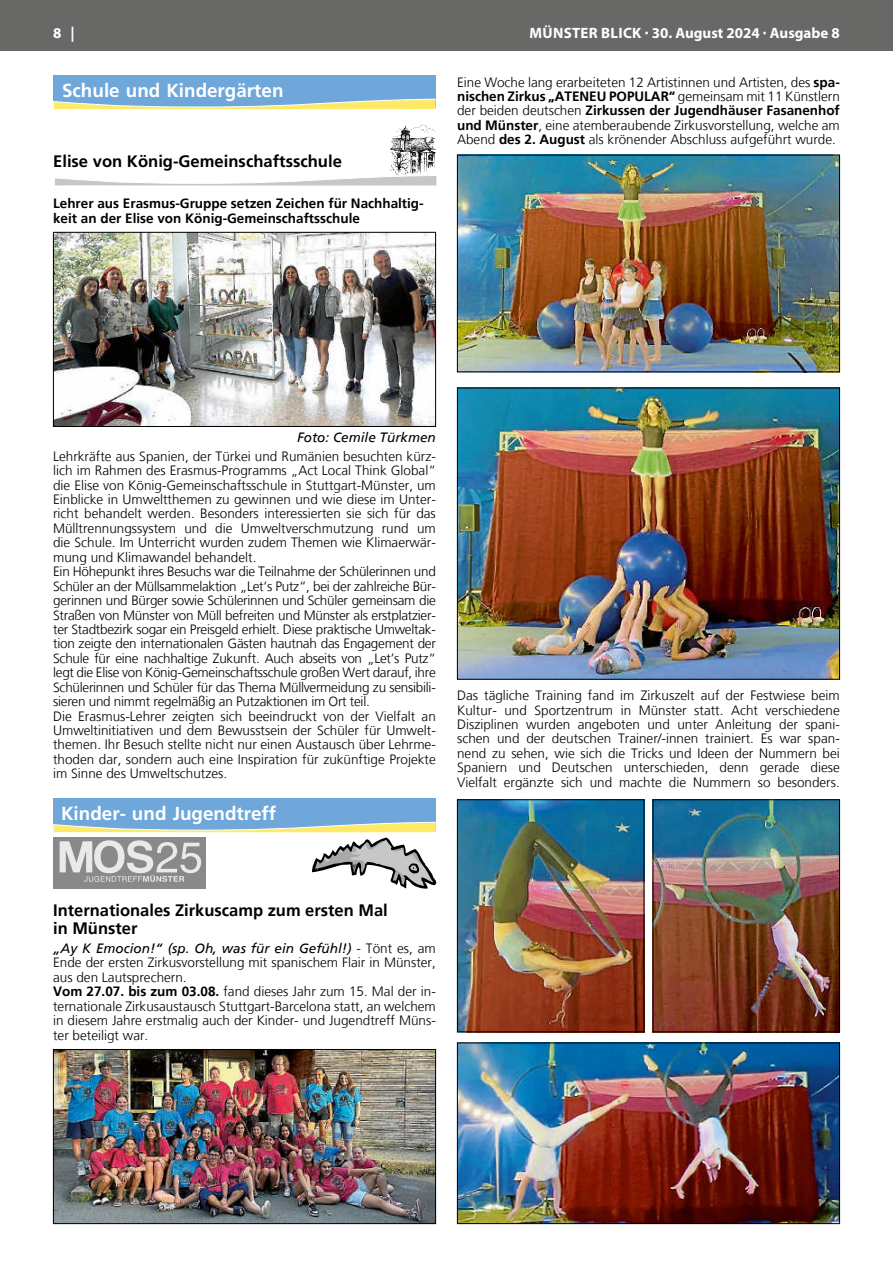
<style>
.page{position:relative;width:893px;height:1263px;background:#fff}
.page>*{position:absolute;margin:0;border:0;box-sizing:border-box;transform-origin:0 0}
.t1{font:700 18.9px "Frutiger";color:#fff}
.t2{font:700 16.65px "Frutiger";color:#000}
.t3{font:700 16.5px/18px "Frutiger";color:#000}
.t4{font:700 15px "Myriad Pro";color:#fff}
.t5{font:300 13.5px/14.4px "Frutiger";color:#000}
.t6{font:700 13.5px/14.4px "Frutiger";color:#000}
.t7{font:italic 13.5px "Frutiger";color:#000}
.s1{font-weight:700}
.s2{font-weight:400;font-style:italic}
</style>
<div class="page">
<div style="left:0;top:0;width:893px;height:51px;background:#686867"></div>
<div style="left:53px;top:75px;width:383px;height:33px;background:#6fa7da"></div>
<svg style="left:53px;top:99px;width:383px;height:11px"></svg>
<svg style="left:54px;top:125px;width:382px;height:61px"></svg>
<img style="left:55px;top:234px;width:379px;height:191px">
<div style="left:53px;top:232px;width:383px;height:195px;border:1px solid #000"></div>
<div style="left:54px;top:798px;width:382px;height:33px;background:#6fa7da"></div>
<svg style="left:54px;top:822px;width:382px;height:66px"></svg>
<img style="left:55px;top:1051px;width:379px;height:171px">
<div style="left:53px;top:1049px;width:383px;height:175px;border:1px solid #000"></div>
<img style="left:459px;top:157px;width:379px;height:213px">
<div style="left:457px;top:155px;width:383px;height:217px;border:1px solid #000"></div>
<img style="left:459px;top:390px;width:379px;height:287px">
<div style="left:457px;top:388px;width:383px;height:291px;border:1px solid #000"></div>
<img style="left:459px;top:801px;width:183px;height:229px">
<div style="left:457px;top:799px;width:187px;height:233px;border:1px solid #000"></div>
<img style="left:655px;top:801px;width:183px;height:229px">
<div style="left:653px;top:799px;width:187px;height:233px;border:1px solid #000"></div>
<img style="left:459px;top:1045px;width:379px;height:177px">
<div style="left:457px;top:1043px;width:383px;height:181px;border:1px solid #000"></div>
<p class="t4" style="left:53px;top:23px;width:23px">8 |</p>
<p class="t4" style="left:529px;top:23px;width:312px">MÜNSTER BLICK · 30. August 2024 · Ausgabe 8</p>
<h1 class="t1" style="left:62px;top:79px;width:223px">Schule und Kindergärten</h1>
<p class="t2" style="left:53px;top:152px;width:290px">Elise von König-Gemeinschaftsschule</p>
<p class="t6" style="left:53px;top:196px;width:372px">Lehrer aus Erasmus-Gruppe setzen Zeichen für Nachhaltig&shy;keit an der Elise von König-Gemeinschaftsschule</p>
<p class="t5" style="left:457px;top:75px;width:384px;text-align:justify">Eine Woche lang erarbeiteten 12 Artistinnen und Artisten, des <span class="s1">spa&shy;nischen Zirkus „ATENEU POPULAR“</span> gemeinsam mit 11 Künstlern der beiden deutschen <span class="s1">Zirkussen der Jugendhäuser Fasanenhof und Münster</span>, eine atemberaubende Zirkusvorstellung, welche am Abend <span class="s1">des 2. August</span> als krönender Abschluss aufgeführt wurde.</p>
<p class="t7" style="left:297px;top:429px;width:140px">Foto: Cemile Türkmen</p>
<p class="t5" style="left:53px;top:449px;width:384px">Lehrkräfte aus Spanien, der Türkei und Rumänien besuchten kürz&shy;lich im Rahmen des Erasmus-Programms „Act Local Think Global“ die Elise von König-Gemeinschaftsschule in Stuttgart-Münster, um Einblicke in Umweltthemen zu gewinnen und wie diese im Unter&shy;richt behandelt werden. Besonders interessierten sie sich für das Mülltrennungssystem und die Umweltverschmutzung rund um die Schule. Im Unterricht wurden zudem Themen wie Klimaerwär&shy;mung und Klimawandel behandelt.<br>Ein Höhepunkt ihres Besuchs war die Teilnahme der Schülerinnen und Schüler an der Müllsammelaktion „Let‘s Putz“, bei der zahlreiche Bür&shy;gerinnen und Bürger sowie Schülerinnen und Schüler gemeinsam die Straßen von Münster von Müll befreiten und Münster als erstplatzier&shy;ter Stadtbezirk sogar ein Preisgeld erhielt. Diese praktische Umweltak&shy;tion zeigte den internationalen Gästen hautnah das Engagement der Schule für eine nachhaltige Zukunft. Auch abseits von „Let’s Putz“ legt die Elise von König-Gemeinschaftsschule großen Wert darauf, ihre Schülerinnen und Schüler für das Thema Müllvermeidung zu sensibili&shy;sieren und nimmt regelmäßig an Putzaktionen im Ort teil.<br>Die Erasmus-Lehrer zeigten sich beeindruckt von der Vielfalt an Umweltinitiativen und dem Bewusstsein der Schüler für Umwelt&shy;themen. Ihr Besuch stellte nicht nur einen Austausch über Lehrme&shy;thoden dar, sondern auch eine Inspiration für zukünftige Projekte im Sinne des Umweltschutzes.</p>
<h1 class="t1" style="left:61px;top:802px;width:217px">Kinder- und Jugendtreff</h1>
<p class="t5" style="left:457px;top:688px;width:384px;text-align:justify">Das tägliche Training fand im Zirkuszelt auf der Festwiese beim Kultur- und Sportzentrum in Münster statt. Acht verschiedene Disziplinen wurden angeboten und unter Anleitung der spani&shy;schen und der deutschen Trainer/-innen trainiert. Es war span&shy;nend zu sehen, wie sich die Tricks und Ideen der Nummern bei Spaniern und Deutschen unterschieden, denn gerade diese Vielfalt ergänzte sich und machte die Nummern so besonders.</p>
<p class="t3" style="left:53px;top:901px;width:336px">Internationales Zirkuscamp zum ersten Mal in Münster</p>
<p class="t5" style="left:53px;top:941px;width:384px"><span class="s2">„Ay K Emocion!“ (sp. Oh, was für ein Gefühl!)</span> - Tönt es, am Ende der ersten Zirkusvorstellung mit spanischem Flair in Münster, aus den Lautsprechern.<br><span class="s1">Vom 27.07. bis zum 03.08.</span> fand dieses Jahr zum 15. Mal der in&shy;ternationale Zirkusaustausch Stuttgart-Barcelona statt, an welchem in diesem Jahre erstmalig auch der Kinder- und Jugendtreff Müns&shy;ter beteiligt war.</p>
</div>
